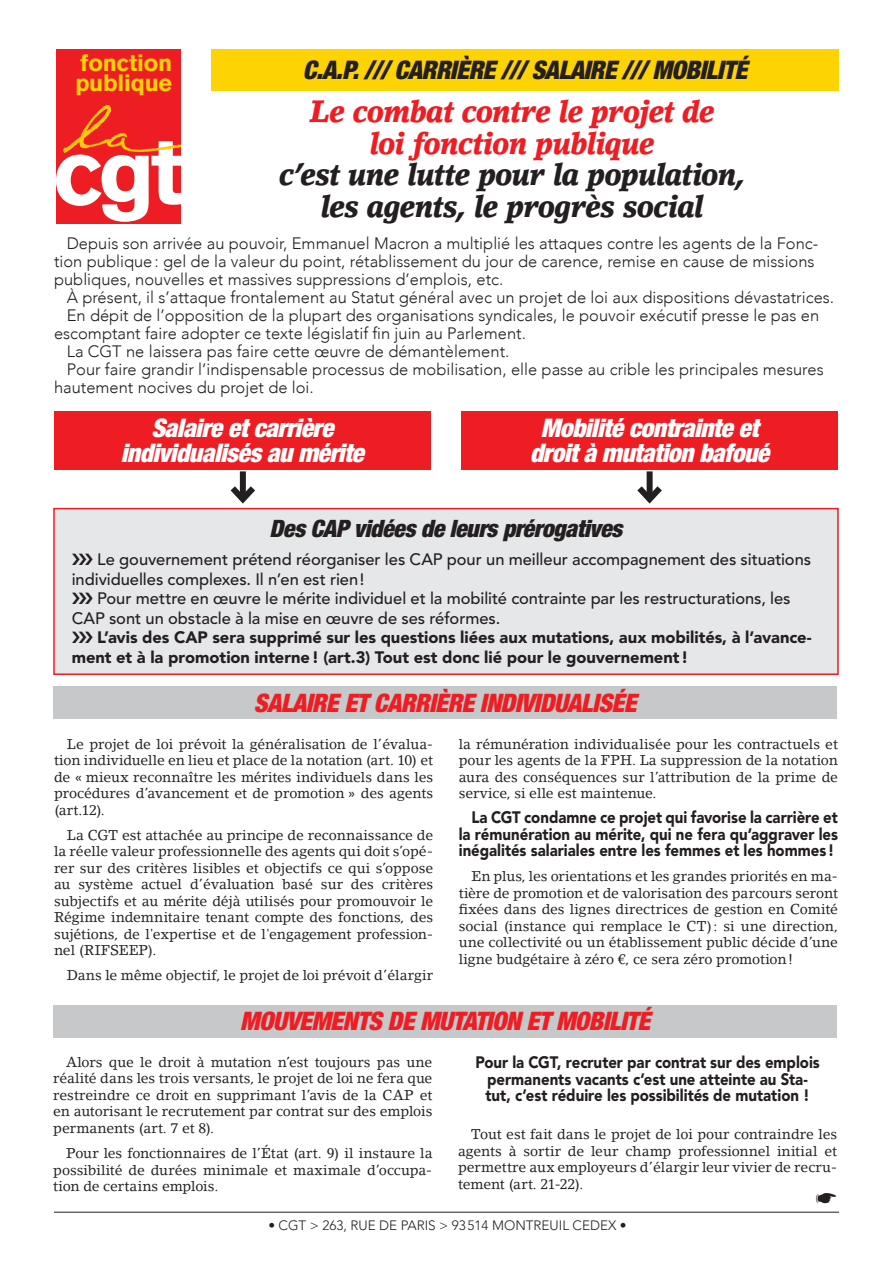
<style>
.page{position:relative;width:893px;height:1263px;background:#fff}
.page>*{position:absolute;margin:0;border:0;box-sizing:border-box;transform-origin:0 0}
.UGFF-CORPS__PREMIER{font:italic 900 30.75px "Lino Letter Std";letter-spacing:-.03em;color:#231f20;scale:.91 1}
.UGFF-CORPS__PREMIER-2{font:italic 900 30.75px "Lino Letter Std";letter-spacing:-.03em;color:#ee1d23;scale:.91 1}
.t1{font:italic 900 condensed 25.65px "Helvetica Neue LT Std";letter-spacing:-.02em;color:#fff}
.t2{font:italic 900 condensed 25.65px "Helvetica Neue LT Std";letter-spacing:-.02em;color:#231f20}
.t3{font:italic 900 condensed 25.5px "Helvetica Neue LT Std";letter-spacing:-.02em;color:#ee1d23}
.t4{font:italic 900 condensed 24px "Helvetica Neue LT Std";letter-spacing:-.02em;color:#231f20}
.t5{font:700 23.4px "Akzidenz Grotesk BQ";letter-spacing:-.01em;color:#fed304}
.t6{font:300 16.5px/18px "Avenir";color:#231f20}
.UGFF-CORPS__PREMIER-3{font:900 16.5px/16.5px "Avenir LT Std";letter-spacing:-.005em;color:#231f20;text-align:justify;scale:.91 1}
.UGFF-CORPS__PREMIER-4{font:500 16.5px/19.5px "Avenir LT Std";letter-spacing:-.005em;color:#231f20}
.UGFF-CORPS__PREMIER-5{font:900 16.5px/19.5px "Avenir LT Std";letter-spacing:-.005em;color:#231f20}
.UGFF-CORPS__PREMIER-6{font:14.1px/16.5px "Lino Letter Std";letter-spacing:-.005em;color:#231f20;text-align:justify}
.t7{font:300 13.5px "Avenir LT Std";color:#231f20}
</style>
<div class="page">
<div style="left:56px;top:49px;width:125px;height:174px;background:#ee1d23"></div>
<svg style="left:56px;top:105px;width:125px;height:117px"></svg>
<hr style="left:54px;top:1212px;width:785px;height:1px;background:#231f20">
<div style="left:54px;top:411px;width:377px;height:58px;background:#ee1d23"></div>
<div style="left:211px;top:49px;width:628px;height:42px;background:#fed304"></div>
<div style="left:461px;top:411px;width:377px;height:58px;background:#ee1d23"></div>
<div style="left:53px;top:687px;width:784px;height:32px;background:#c7c8ca"></div>
<div style="left:53px;top:1005px;width:784px;height:32px;background:#c7c8ca"></div>
<div style="left:54px;top:509px;width:784px;height:165px;background:#e6e7e9"></div>
<div style="left:53px;top:508px;width:786px;height:167px;border:2px solid #ee1d23"></div>
<div style="left:240px;top:471px;width:6px;height:28px;background:#231f20"></div>
<svg style="left:224px;top:480px;width:37px;height:28px"></svg>
<div style="left:647px;top:471px;width:6px;height:28px;background:#231f20"></div>
<svg style="left:631px;top:480px;width:37px;height:28px"></svg>
<p class="t5" style="left:80px;top:49px;width:93px">fonction</p>
<p class="t5" style="left:75px;top:69px;width:98px">publique</p>
<p class="t2" style="left:303px;top:54px;width:446px">C.A.P. /// CARRIÈRE /// SALAIRE /// MOBILITÉ</p>
<p class="UGFF-CORPS__PREMIER-2" style="left:310px;top:93px;width:447px">Le combat contre le projet de</p>
<p class="UGFF-CORPS__PREMIER-2" style="left:370px;top:125px;width:315px">loi fonction publique</p>
<p class="UGFF-CORPS__PREMIER" style="left:279px;top:156px;width:514px">c’est une lutte pour la population,</p>
<p class="UGFF-CORPS__PREMIER" style="left:321px;top:188px;width:423px">les agents, le progrès social</p>
<p class="t6" style="left:54px;top:234px;width:766px;text-indent:13px">Depuis son arrivée au pouvoir, Emmanuel Macron a multiplié les attaques contre les agents de la Fonc&shy;tion publique: gel de la valeur du point, rétablissement du jour de carence, remise en cause de missions publiques, nouvelles et massives suppressions d’emplois, etc.</p>
<p class="t6" style="left:67px;top:288px;width:769px">À présent, il s’attaque frontalement au Statut général avec un projet de loi aux dispositions dévastatrices.</p>
<p class="t6" style="left:54px;top:306px;width:767px;text-indent:13px">En dépit de l’opposition de la plupart des organisations syndicales, le pouvoir exécutif presse le pas en escomptant faire adopter ce texte législatif fin juin au Parlement.</p>
<p class="t6" style="left:67px;top:342px;width:444px">La CGT ne laissera pas faire cette œuvre de démantèlement.</p>
<p class="t6" style="left:54px;top:360px;width:771px;text-indent:13px">Pour faire grandir l’indispensable processus de mobilisation, elle passe au crible les principales mesures hautement nocives du projet de loi.</p>
<p class="t1" style="left:151px;top:412px;width:184px">Salaire et carrière</p>
<p class="t1" style="left:121px;top:437px;width:245px">individualisés au mérite</p>
<p class="t1" style="left:541px;top:412px;width:219px">Mobilité contrainte et</p>
<p class="t1" style="left:530px;top:437px;width:241px">droit à mutation bafoué</p>
<p class="t4" style="left:270px;top:514px;width:354px">Des CAP vidées de leurs prérogatives</p>
<p class="UGFF-CORPS__PREMIER-4" style="left:72px;top:550px;width:741px;text-indent:26px">Le gouvernement prétend réorganiser les CAP pour un meilleur accompagnement des situations individuelles complexes. Il n’en est rien!</p>
<p class="UGFF-CORPS__PREMIER-4" style="left:72px;top:589px;width:720px;text-indent:26px">Pour mettre en œuvre le mérite individuel et la mobilité contrainte par les restructurations, les<br>CAP sont un obstacle à la mise en œuvre de ses réformes.</p>
<p class="UGFF-CORPS__PREMIER-5" style="left:72px;top:628px;width:741px;text-indent:26px">L’avis des CAP sera supprimé sur les questions liées aux mutations, aux mobilités, à l’avance&shy;ment et à la promotion interne! (art.3) Tout est donc lié pour le gouvernement!</p>
<p class="t3" style="left:254px;top:687px;width:384px">SALAIRE ET CARRIÈRE INDIVIDUALISÉE</p>
<p class="UGFF-CORPS__PREMIER-6" style="left:54px;top:735px;width:381px;text-indent:13px">Le projet de loi prévoit la généralisation de l’évalua&shy;tion individuelle en lieu et place de la notation (art. 10) et de « mieux reconnaître les mérites individuels dans les procédures d’avancement et de promotion » des agents (art.12).</p>
<p class="UGFF-CORPS__PREMIER-6" style="left:54px;top:826px;width:381px;text-indent:13px">La CGT est attachée au principe de reconnaissance de la réelle valeur professionnelle des agents qui doit s’opé&shy;rer sur des critères lisibles et objectifs ce qui s’oppose au système actuel d’évaluation basé sur des critères subjectifs et au mérite déjà utilisés pour promouvoir le Régime indemnitaire tenant compte des fonctions, des sujétions, de l'expertise et de l'engagement profession&shy;nel (RIFSEEP).</p>
<p class="UGFF-CORPS__PREMIER-6" style="left:67px;top:967px;width:368px">Dans le même objectif, le projet de loi prévoit d’élargir</p>
<p class="UGFF-CORPS__PREMIER-6" style="left:459px;top:735px;width:381px">la rémunération individualisée pour les contractuels et pour les agents de la FPH. La suppression de la notation aura des conséquences sur l’attribution de la prime de service, si elle est maintenue.</p>
<p class="UGFF-CORPS__PREMIER-3" style="left:459px;top:809px;width:418px;text-indent:13px">La CGT condamne ce projet qui favorise la carrière et la rémunération au mérite, qui ne fera qu’aggraver les inégalités salariales entre les femmes et les hommes!</p>
<p class="UGFF-CORPS__PREMIER-6" style="left:459px;top:868px;width:381px;text-indent:13px">En plus, les orientations et les grandes priorités en ma&shy;tière de promotion et de valorisation des parcours seront fixées dans des lignes directrices de gestion en Comité social (instance qui remplace le CT): si une direction, une collectivité ou un établissement public décide d’une ligne budgétaire à zéro €, ce sera zéro promotion!</p>
<p class="t3" style="left:240px;top:1005px;width:412px">MOUVEMENTS DE MUTATION ET MOBILITÉ</p>
<p class="UGFF-CORPS__PREMIER-3" style="left:475px;top:1054px;width:380px;text-align:center">Pour la CGT, recruter par contrat sur des emplois permanents vacants c’est une atteinte au Sta&shy;tut, c’est réduire les possibilités de mutation !</p>
<p class="UGFF-CORPS__PREMIER-6" style="left:458px;top:1126px;width:381px;text-indent:13px">Tout est fait dans le projet de loi pour contraindre les agents à sortir de leur champ professionnel initial et permettre aux employeurs d’élargir leur vivier de recru&shy;tement (art. 21-22).</p>
<p class="t7" style="left:268px;top:1217px;width:360px">• CGT &gt; 263, RUE DE PARIS &gt; 93514 MONTREUIL CEDEX •</p>
<p class="UGFF-CORPS__PREMIER-6" style="left:53px;top:1054px;width:381px;text-indent:13px">Alors que le droit à mutation n’est toujours pas une réalité dans les trois versants, le projet de loi ne fera que restreindre ce droit en supprimant l’avis de la CAP et en autorisant le recrutement par contrat sur des emplois permanents (art. 7 et 8).</p>
<p class="UGFF-CORPS__PREMIER-6" style="left:53px;top:1145px;width:381px;text-indent:13px">Pour les fonctionnaires de l’État (art. 9) il instaure la possibilité de durées minimale et maximale d’occupa&shy;tion de certains emplois.</p>
</div>
